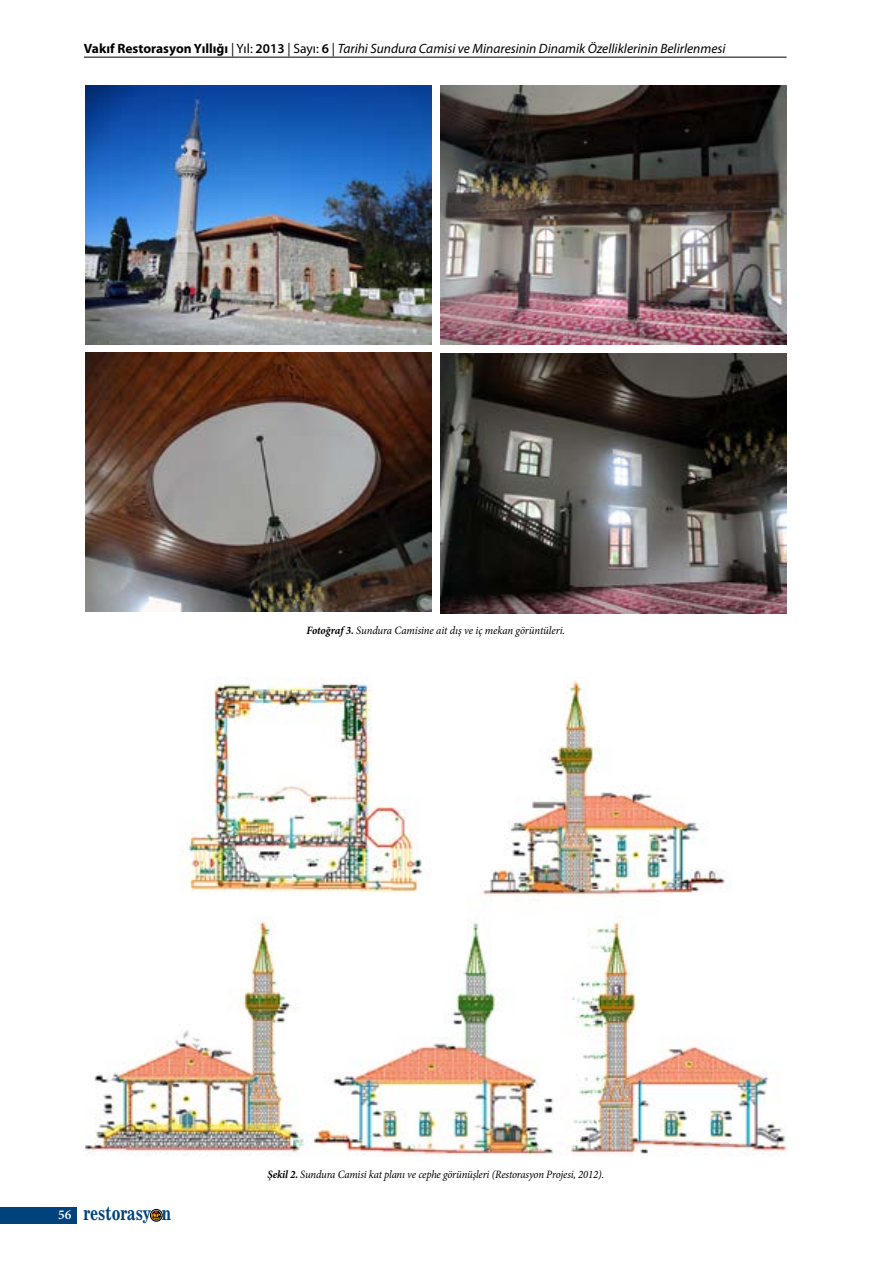
<style>
.page{position:relative;width:893px;height:1263px;background:#fff}
.page>*{position:absolute;margin:0;border:0;box-sizing:border-box;transform-origin:0 0}
.t1{font:17.7px "News 701 BT Bold A";color:#00437c;scale:.8 1}
.t2{font:italic 13.5px "Myriad Pro";color:#000}
.t3{font:italic 11.25px "Minion Pro";letter-spacing:-.015em;color:#000;scale:.95 1}
.s1{font-weight:700;font-style:normal}
.s2{font-style:normal}
.s3{font-weight:600;font-style:normal}
.s4{font-weight:700}
.s5{font-family:"Minion Pro";font-weight:600;font-size:13.5px;color:#fff}
</style>
<div class="page">
<div style="left:0;top:1207px;width:77px;height:16px;background:#00437c"></div>
<div style="left:150px;top:1209px;width:12px;height:12px;border:1px solid #000;border-radius:50%"></div>
<svg style="left:151px;top:1210px;width:11px;height:11px"></svg>
<hr style="left:84px;top:57px;width:703px;height:1px;background:#000">
<img style="left:85px;top:678px;width:702px;height:478px">
<img style="left:85px;top:85px;width:346px;height:260px">
<img style="left:440px;top:85px;width:347px;height:260px">
<img style="left:85px;top:352px;width:346px;height:260px">
<img style="left:440px;top:354px;width:346px;height:259px">
<p class="t2" style="left:84px;top:41px;width:643px"><span class="s1">Vakıf Restorasyon Yıllığı</span> <span class="s2">| Yıl:</span> <span class="s3">2013</span> <span class="s2">| Sayı:</span> <span class="s3">6</span> <span class="s2">|</span> Tarihi Sundura Camisi ve Minaresinin Dinamik Özelliklerinin Belirlenmesi</p>
<p class="t3" style="left:307px;top:623px;width:274px"><span class="s4">Fotoğraf 3.</span> Sundura Camisine ait dış ve iç mekan görüntüleri.</p>
<h1 class="t1" style="left:58px;top:1203px;width:143px"><span class="s5">56</span> restorasy n</h1>
<p class="t3" style="left:267px;top:1167px;width:356px"><span class="s4">Şekil 2.</span> Sundura Camisi kat planı ve cephe görünüşleri (Restorasyon Projesi, 2012).</p>
</div>
